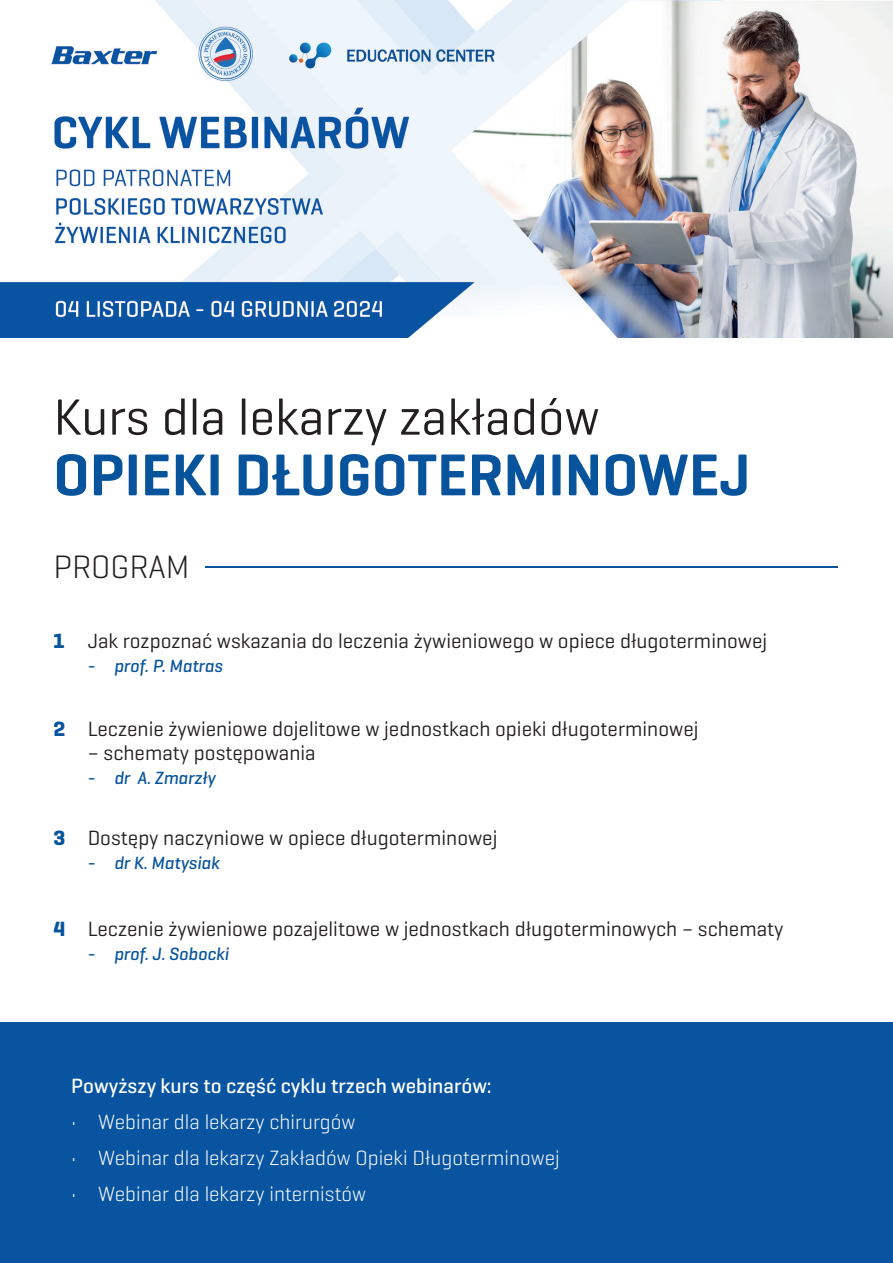
<style>
.page{position:relative;width:893px;height:1263px;background:#fff}
.page>*{position:absolute;margin:0;border:0;box-sizing:border-box;transform-origin:0 0}
.t1{font:600 60px "Geogrotesque";color:#07549d}
.t2{font:51.75px "Geogrotesque";color:#231f20}
.t3{font:300 33px "Geogrotesque";color:#231f20}
.t4{font:21px "Geogrotesque";color:#231f20}
.t5{font:300 21px "Geogrotesque";color:#fff}
.t6{font:500 21px "Geogrotesque";color:#fff}
.t7{font:700 21px "Geogrotesque";color:#07549d}
.t8{font:italic 500 18px "Geogrotesque";color:#07549d}
</style>
<div class="page">
<img style="left:0;top:0;width:893px;height:337px">
<div style="left:0;top:1022px;width:893px;height:241px;background:#0854a0"></div>
<hr style="left:205px;top:566px;width:632px;height:1px;background:#07549d">
<h2 class="t2" style="left:53px;top:385px;width:548px">Kurs dla lekarzy zakładów</h2>
<h1 class="t1" style="left:53px;top:437px;width:699px">OPIEKI DŁUGOTERMINOWEJ</h1>
<h3 class="t3" style="left:53px;top:546px;width:138px">PROGRAM</h3>
<p class="t7" style="left:53px;top:627px;width:12px">1</p>
<p class="t4" style="left:88px;top:627px;width:681px">Jak rozpoznać wskazania do leczenia żywieniowego w opiece długoterminowej</p>
<p class="t8" style="left:88px;top:654px;width:137px">- prof. P. Matras</p>
<p class="t7" style="left:53px;top:716px;width:13px">2</p>
<p class="t4" style="left:88px;top:716px;width:612px">Leczenie żywieniowe dojelitowe w jednostkach opieki długoterminowej</p>
<p class="t4" style="left:88px;top:740px;width:230px">– schematy postępowania</p>
<p class="t8" style="left:88px;top:767px;width:130px">- dr A. Zmarzły</p>
<p class="t7" style="left:53px;top:825px;width:13px">3</p>
<p class="t4" style="left:88px;top:824px;width:411px">Dostępy naczyniowe w opiece długoterminowej</p>
<p class="t8" style="left:88px;top:851px;width:134px">- dr K. Matysiak</p>
<p class="t7" style="left:53px;top:915px;width:13px">4</p>
<p class="t4" style="left:88px;top:915px;width:697px">Leczenie żywieniowe pozajelitowe w jednostkach długoterminowych – schematy</p>
<p class="t8" style="left:88px;top:942px;width:143px">- prof. J. Sobocki</p>
<p class="t6" style="left:71px;top:1072px;width:422px">Powyższy kurs to część cyklu trzech webinarów:</p>
<p class="t5" style="left:71px;top:1108px;width:286px">• Webinar dla lekarzy chirurgów</p>
<p class="t5" style="left:71px;top:1144px;width:490px">• Webinar dla lekarzy Zakładów Opieki Długoterminowej</p>
<p class="t5" style="left:71px;top:1180px;width:296px">• Webinar dla lekarzy internistów</p>
</div>
